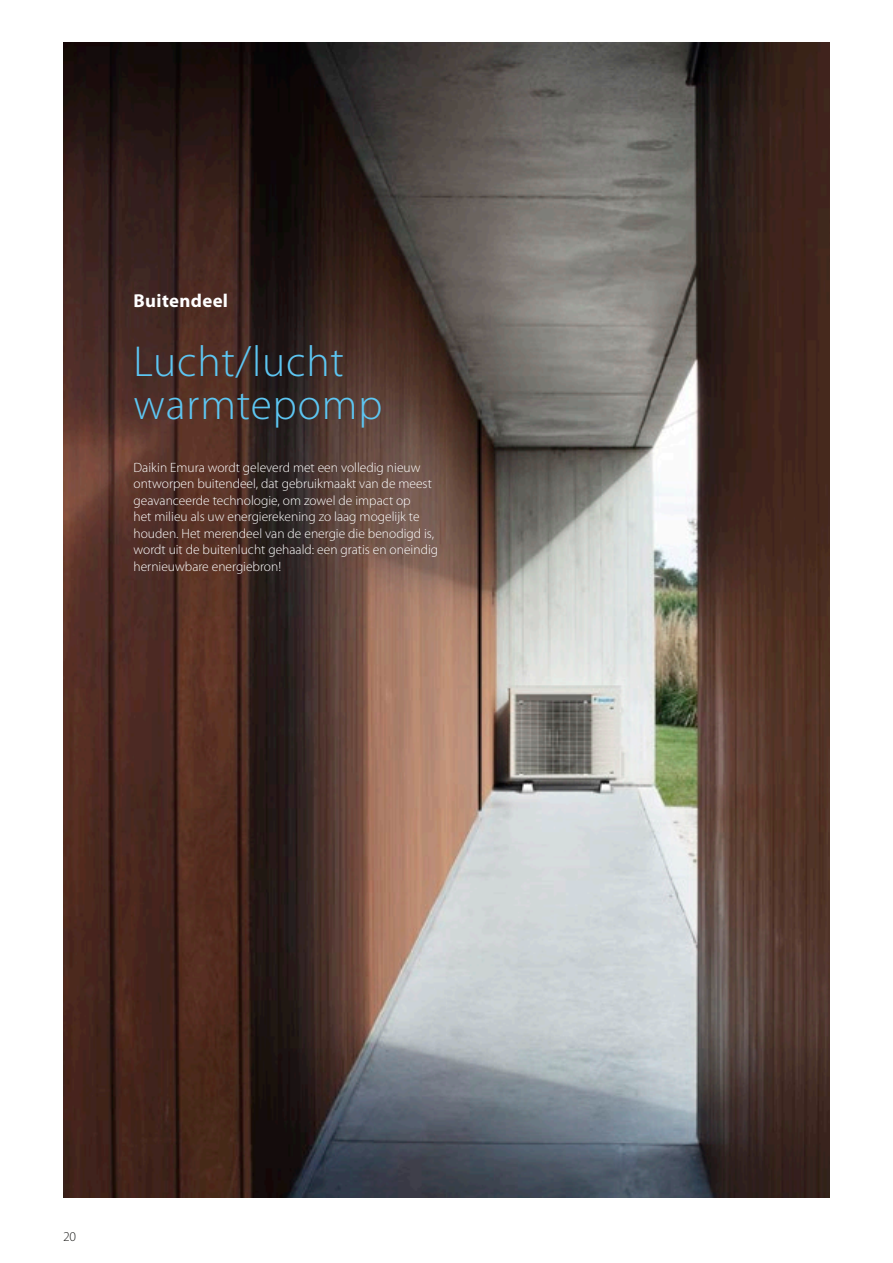
<style>
.page{position:relative;width:893px;height:1263px;background:#fff}
.page>*{position:absolute;margin:0;border:0;box-sizing:border-box;transform-origin:0 0}
.t1{font:300 43.5px/43.5px "Myriad Pro";letter-spacing:.02em;color:#5dc6f2}
.t2{font:700 18.75px "Myriad Pro";letter-spacing:.02em;color:#fff}
.t3{font:300 13.5px/16.5px "Myriad Pro";color:#fff}
.t4{font:300 13.5px "Myriad Pro";color:#1d1d1b}
</style>
<div class="page">
<img style="left:64px;top:43px;width:765px;height:1155px">
<h2 class="t2" style="left:134px;top:293px;width:96px">Buitendeel</h2>
<h1 class="t1" style="left:134px;top:343px;width:250px">Lucht/lucht warmtepomp</h1>
<p class="t3" style="left:134px;top:460px;width:306px">Daikin Emura wordt geleverd met een volledig nieuw ontworpen buitendeel, dat gebruikmaakt van de meest geavanceerde technologie, om zowel de impact op<br>het milieu als uw energierekening zo laag mogelijk te houden. Het merendeel van de energie die benodigd is, wordt uit de buitenlucht gehaald: een gratis en oneindig hernieuwbare energiebron!</p>
<p class="t4" style="left:64px;top:1231px;width:14px">20</p>
</div>
